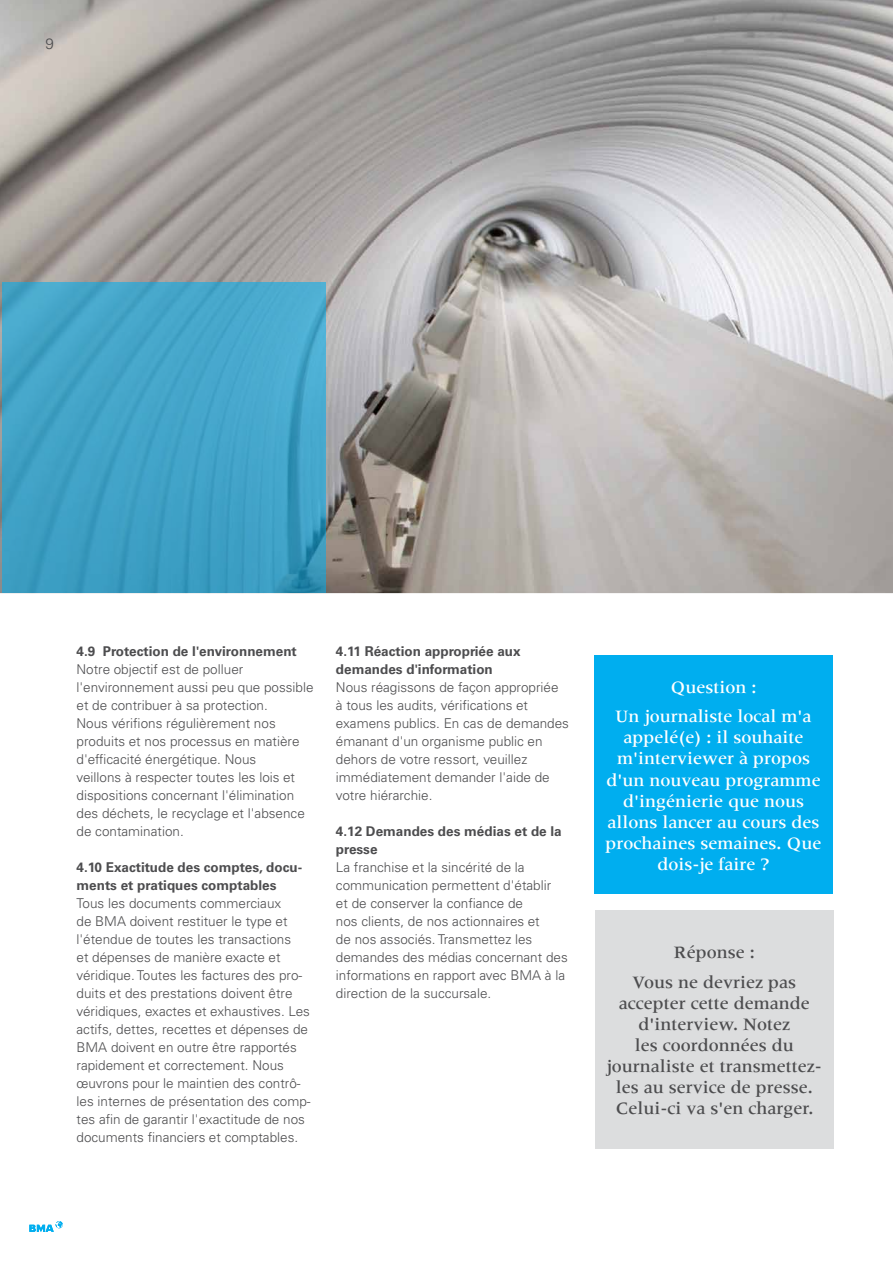
<style>
.page{position:relative;width:893px;height:1263px;background:#fff}
.page>*{position:absolute;margin:0;border:0;box-sizing:border-box;transform-origin:0 0}
.t1{font:500 18px/21px "Meridien LT Std";color:#fff;text-align:center}
.t2{font:500 18px/21px "Meridien LT Std";color:#4d4d4f;text-align:center}
.t3{font:300 15px "Univers LTCYR 45";color:#4d4d4f}
.t4{font:300 13.5px/18px "Univers LTCYR 45";color:#4d4d4f}
.t5{font:700 13.5px/18px "Univers LTCYR 65";color:#4d4d4f}
</style>
<div class="page">
<svg style="left:29px;top:1221px;width:34px;height:11px"></svg>
<div style="left:595px;top:656px;width:238px;height:238px;background:#00aeef"></div>
<div style="left:595px;top:911px;width:238px;height:238px;background:#dcddde"></div>
<img style="left:0;top:0;width:893px;height:593px">
<svg style="left:2px;top:283px;width:323px;height:310px;background:#41a2c6"></svg>
<hr style="left:892px;top:314px;width:1px;height:171px;background:#fff">
<p class="t3" style="left:45px;top:34px;width:10px">9</p>
<p class="t5" style="left:77px;top:641px;width:222px">4.9 Protection de l'environnement</p>
<p class="t4" style="left:77px;top:660px;width:239px">Notre objectif est de polluer l'environnement aussi peu que possible et de contribuer à sa protection.<br>Nous vérifions régulièrement nos produits et nos processus en matière d'efficacité énergétique. Nous<br>veillons à respecter toutes les lois et dispositions concernant l'élimination des déchets, le recyclage et l'absence de contamination.</p>
<p class="t5" style="left:77px;top:857px;width:227px">4.10 Exactitude des comptes, docu&shy;ments et pratiques comptables</p>
<p class="t4" style="left:77px;top:894px;width:236px">Tous les documents commerciaux<br>de BMA doivent restituer le type et l'étendue de toutes les transactions<br>et dépenses de manière exacte et véridique. Toutes les factures des pro&shy;duits et des prestations doivent être véridiques, exactes et exhaustives. Les actifs, dettes, recettes et dépenses de BMA doivent en outre être rapportés rapidement et correctement. Nous œuvrons pour le maintien des contrô&shy;les internes de présentation des comp&shy;tes afin de garantir l'exactitude de nos documents financiers et comptables.</p>
<p class="t5" style="left:336px;top:641px;width:186px">4.11 Réaction appropriée aux demandes d'information</p>
<p class="t4" style="left:336px;top:678px;width:235px">Nous réagissons de façon appropriée<br>à tous les audits, vérifications et examens publics. En cas de demandes émanant d'un organisme public en dehors de votre ressort, veuillez immédiatement demander l'aide de votre hiérarchie.</p>
<p class="t5" style="left:336px;top:821px;width:227px">4.12 Demandes des médias et de la presse</p>
<p class="t4" style="left:336px;top:858px;width:233px">La franchise et la sincérité de la communication permettent d'établir<br>et de conserver la confiance de<br>nos clients, de nos actionnaires et<br>de nos associés. Transmettez les demandes des médias concernant des informations en rapport avec BMA à la direction de la succursale.</p>
<h1 class="t1" style="left:616px;top:672px;width:197px;line-height:29.5px">Question :<br>Un journaliste local m'a</h1>
<h1 class="t1" style="left:606px;top:727px;width:217px">appelé(e) : il souhaite m'interviewer à propos d'un nouveau programme d'ingénierie que nous allons lancer au cours des prochaines semaines. Que dois-je faire ?</h1>
<h1 class="t2" style="left:633px;top:938px;width:165px;line-height:29.5px">Réponse :<br>Vous ne devriez pas</h1>
<h1 class="t2" style="left:607px;top:993px;width:216px">accepter cette demande d'interview. Notez<br>les coordonnées du journaliste et transmettez&shy;les au service de presse.<br>Celui-ci va s'en charger.</h1>
</div>
